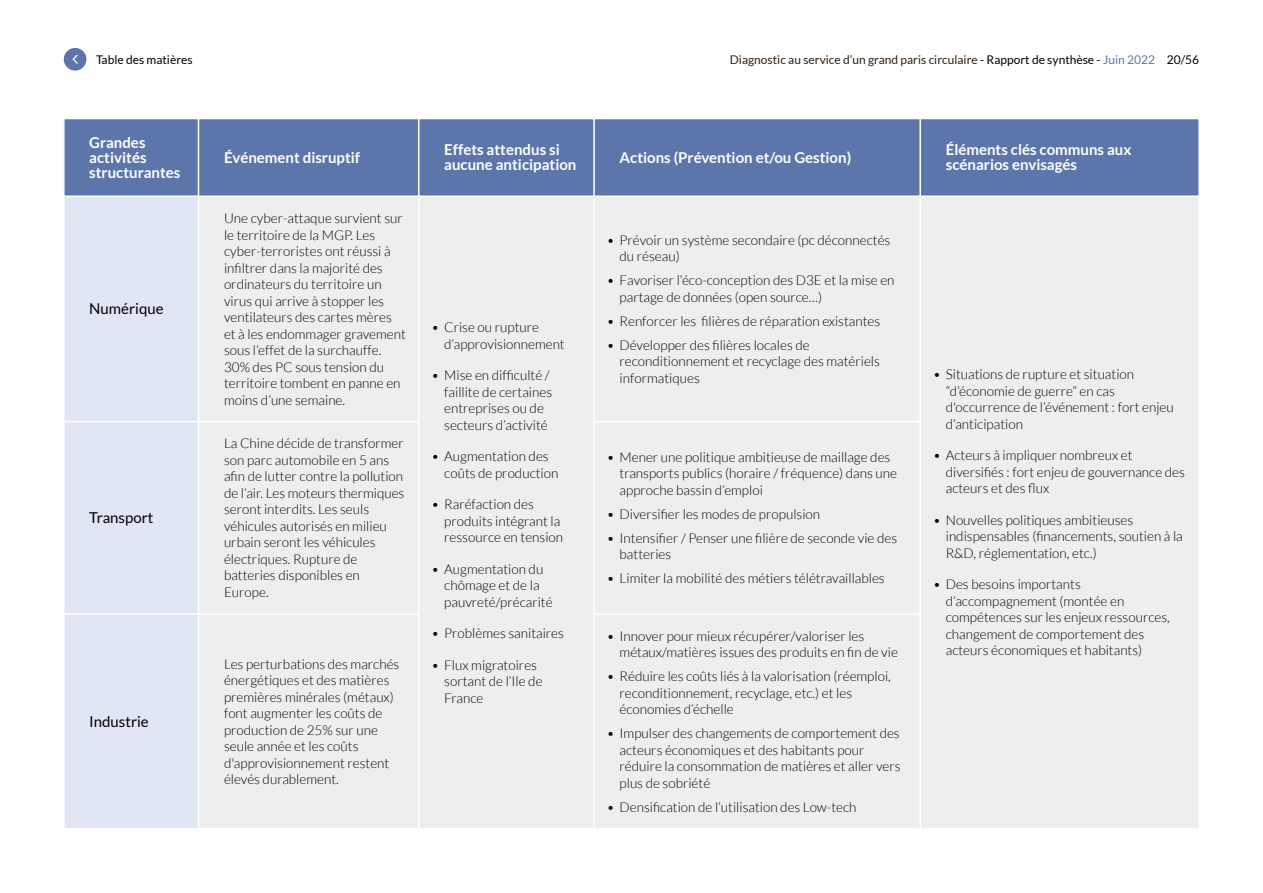
<style>
.page{position:relative;width:1263px;height:893px;background:#fff}
.page>*{position:absolute;margin:0;border:0;box-sizing:border-box;transform-origin:0 0}
.t1{font:700 15px/15px "Lato";color:#fff}
.t2{font:15px "Lato";color:#000}
.t3{font:300 13.5px/16.5px "Lato";color:#000}
.t4{font:12px "Lato";color:#2e2014}
.t5{font:12px "Lato";color:#000}
.s1{color:#000}
.s2{color:#5c75ab}
</style>
<div class="page">
<div style="left:64px;top:48px;width:22px;height:23px;background:#5c75ab;border-radius:50%"></div>
<svg style="left:73px;top:55px;width:5px;height:9px"></svg>
<div style="left:64px;top:119px;width:1135px;height:710px;background:#eee"></div>
<div style="left:64px;top:119px;width:1135px;height:77px;background:#5c75ab"></div>
<div style="left:64px;top:196px;width:134px;height:633px;background:#e1e6f4"></div>
<hr style="left:63px;top:118px;width:2px;height:711px;background:#fff">
<hr style="left:1198px;top:118px;width:2px;height:711px;background:#fff">
<hr style="left:198px;top:119px;width:1px;height:710px;background:#fff">
<hr style="left:418px;top:119px;width:1px;height:710px;background:#fff">
<hr style="left:593px;top:119px;width:2px;height:710px;background:#fff">
<hr style="left:919px;top:119px;width:2px;height:710px;background:#fff">
<hr style="left:64px;top:195px;width:1135px;height:2px;background:#fff">
<hr style="left:64px;top:421px;width:355px;height:1px;background:#fff">
<hr style="left:594px;top:421px;width:326px;height:1px;background:#fff">
<hr style="left:64px;top:613px;width:355px;height:2px;background:#fff">
<hr style="left:594px;top:613px;width:326px;height:2px;background:#fff">
<hr style="left:64px;top:828px;width:1135px;height:1px;background:#fff">
<p class="t5" style="left:96px;top:54px;width:98px">Table des matières</p>
<p class="t4" style="left:730px;top:54px;width:471px">Diagnostic au service d’un grand paris circulaire <span class="s1">- Rapport de synthèse -</span> <span class="s2">Juin 2022</span> <span class="s1">20/56</span></p>
<p class="t1" style="left:89px;top:136px;width:93px">Grandes activités structurantes</p>
<p class="t2" style="left:89px;top:302px;width:76px">Numérique</p>
<p class="t2" style="left:89px;top:511px;width:66px">Transport</p>
<p class="t2" style="left:89px;top:715px;width:61px">Industrie</p>
<p class="t1" style="left:224px;top:151px;width:138px">Événement disruptif</p>
<p class="t1" style="left:444px;top:143px;width:134px">Effets attendus si aucune anticipation</p>
<p class="t1" style="left:620px;top:151px;width:233px">Actions (Prévention et/ou Gestion)</p>
<p class="t1" style="left:946px;top:143px;width:187px">Éléments clés communs aux scénarios envisagés</p>
<p class="t3" style="left:224px;top:211px;width:183px">Une cyber-attaque survient sur le territoire de la MGP. Les cyber-terroristes ont réussi à infiltrer dans la majorité des ordinateurs du territoire un virus qui arrive à stopper les ventilateurs des cartes mères et à les endommager gravement sous l’effet de la surchauffe.<br>30% des PC sous tension du territoire tombent en panne en moins d’une semaine.</p>
<p class="t3" style="left:224px;top:436px;width:182px">La Chine décide de transformer son parc automobile en 5 ans afin de lutter contre la pollution de l’air. Les moteurs thermiques seront interdits. Les seuls véhicules autorisés en milieu urbain seront les véhicules électriques. Rupture de batteries disponibles en<br>Europe.</p>
<p class="t3" style="left:224px;top:656px;width:177px">Les perturbations des marchés énergétiques et des matières premières minérales (métaux) font augmenter les coûts de production de 25% sur une seule année et les coûts d'approvisionnement restent élevés durablement.</p>
<p class="t3" style="left:444px;top:320px;width:122px;text-indent:-13px">• Crise ou rupture d’approvisionnement</p>
<p class="t3" style="left:444px;top:368px;width:109px;text-indent:-13px">• Mise en difficulté / faillite de certaines entreprises ou de secteurs d’activité</p>
<p class="t3" style="left:444px;top:449px;width:116px;text-indent:-13px">• Augmentation des coûts de production</p>
<p class="t3" style="left:444px;top:497px;width:120px;text-indent:-13px">• Raréfaction des produits intégrant la ressource en tension</p>
<p class="t3" style="left:444px;top:561px;width:110px;text-indent:-13px">• Augmentation du chômage et de la pauvreté/précarité</p>
<p class="t3" style="left:431px;top:626px;width:134px">• Problèmes sanitaires</p>
<p class="t3" style="left:444px;top:657px;width:100px;text-indent:-13px">• Flux migratoires sortant de l’Ile de<br>France</p>
<p class="t3" style="left:620px;top:232px;width:272px;text-indent:-13px">• Prévoir un système secondaire (pc déconnectés du réseau)</p>
<p class="t3" style="left:620px;top:273px;width:276px;text-indent:-13px">• Favoriser l’éco-conception des D3E et la mise en partage de données (open source…)</p>
<p class="t3" style="left:607px;top:313px;width:275px">• Renforcer les filières de réparation existantes</p>
<p class="t3" style="left:620px;top:337px;width:262px;text-indent:-13px">• Développer des filières locales de reconditionnement et recyclage des matériels informatiques</p>
<p class="t3" style="left:620px;top:450px;width:279px;text-indent:-13px">• Mener une politique ambitieuse de maillage des transports publics (horaire / fréquence) dans une approche bassin d’emploi</p>
<p class="t3" style="left:607px;top:507px;width:215px">• Diversifier les modes de propulsion</p>
<p class="t3" style="left:620px;top:531px;width:279px;text-indent:-13px">• Intensifier / Penser une filière de seconde vie des batteries</p>
<p class="t3" style="left:607px;top:571px;width:279px">• Limiter la mobilité des métiers télétravaillables</p>
<p class="t3" style="left:620px;top:628px;width:280px;text-indent:-13px">• Innover pour mieux récupérer/valoriser les métaux/matières issues des produits en fin de vie</p>
<p class="t3" style="left:620px;top:669px;width:273px;text-indent:-13px">• Réduire les coûts liés à la valorisation (réemploi, reconditionnement, recyclage, etc.) et les économies d’échelle</p>
<p class="t3" style="left:620px;top:726px;width:282px;text-indent:-13px">• Impulser des changements de comportement des acteurs économiques et des habitants pour réduire la consommation de matières et aller vers plus de sobriété</p>
<p class="t3" style="left:607px;top:799px;width:251px">• Densification de l’utilisation des Low-tech</p>
<p class="t3" style="left:946px;top:367px;width:229px;text-indent:-13px">• Situations de rupture et situation “d’économie de guerre” en cas d'occurrence de l’événement : fort enjeu d’anticipation</p>
<p class="t3" style="left:946px;top:448px;width:241px;text-indent:-13px">• Acteurs à impliquer nombreux et diversifiés : fort enjeu de gouvernance des acteurs et des flux</p>
<p class="t3" style="left:946px;top:513px;width:239px;text-indent:-13px">• Nouvelles politiques ambitieuses indispensables (financements, soutien à la<br>R&amp;D, réglementation, etc.)</p>
<p class="t3" style="left:946px;top:577px;width:226px;text-indent:-13px">• Des besoins importants d’accompagnement (montée en compétences sur les enjeux ressources, changement de comportement des acteurs économiques et habitants)</p>
</div>
